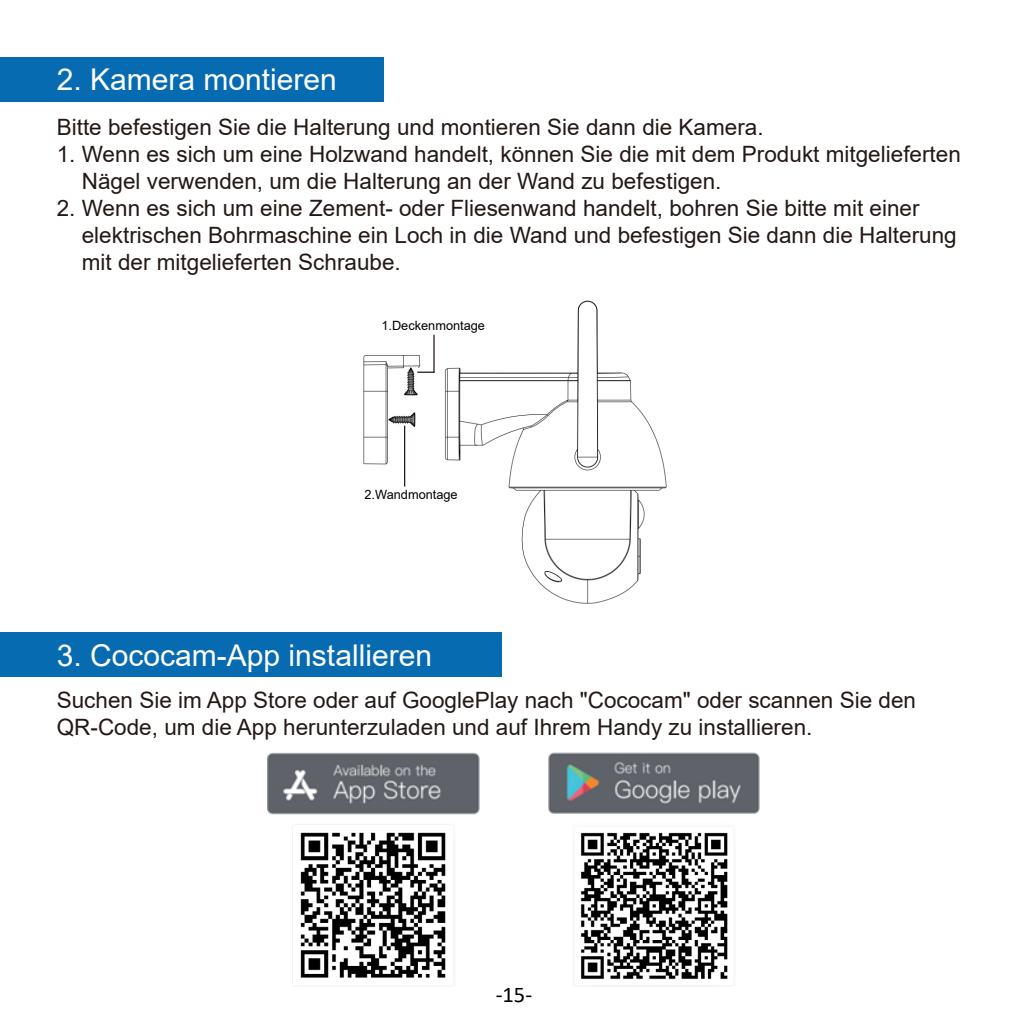
<style>
.page{position:relative;width:1028px;height:1028px;background:#fff}
.page>*{position:absolute;margin:0;border:0;box-sizing:border-box;transform-origin:0 0}
.t1{font:30px "Arial";color:#fff}
.t2{font:22.5px/27px "Arial";color:#231815}
.t3{font:22.5px "Calibri";color:#000}
.t4{font:12.75px "Arial";color:#000}
</style>
<div class="page">
<div style="left:0;top:57px;width:383px;height:44px;background:#066bb0"></div>
<div style="left:0;top:632px;width:502px;height:45px;background:#066bb0"></div>
<img style="left:548px;top:752px;width:212px;height:62px">
<img style="left:268px;top:753px;width:212px;height:61px">
<img style="left:577px;top:832px;width:154px;height:154px">
<img style="left:292px;top:832px;width:154px;height:152px">
<img style="left:363px;top:300px;width:304px;height:304px">
<img style="left:404px;top:368px;width:14px;height:27px">
<img style="left:388px;top:412px;width:27px;height:14px">
<svg style="left:417px;top:371px;width:16px;height:2px"></svg>
<hr style="left:433px;top:335px;width:1px;height:38px;background:#231815">
<hr style="left:404px;top:426px;width:1px;height:60px;background:#231815">
<h1 class="t1" style="left:57px;top:59px;width:282px">2. Kamera montieren</h1>
<p class="t2" style="left:57px;top:113px;width:708px">Bitte befestigen Sie die Halterung und montieren Sie dann die Kamera.</p>
<p class="t2" style="left:82px;top:140px;width:880px;text-indent:-25px">1. Wenn es sich um eine Holzwand handelt, können Sie die mit dem Produkt mitgelieferten<br>Nägel verwenden, um die Halterung an der Wand zu befestigen.</p>
<p class="t2" style="left:82px;top:194px;width:876px;text-indent:-25px">2. Wenn es sich um eine Zement- oder Fliesenwand handelt, bohren Sie bitte mit einer elektrischen Bohrmaschine ein Loch in die Wand und befestigen Sie dann die Halterung mit der mitgelieferten Schraube.</p>
<p class="t4" style="left:381px;top:316px;width:105px">1.Deckenmontage</p>
<p class="t4" style="left:364px;top:485px;width:95px">2.Wandmontage</p>
<h1 class="t1" style="left:57px;top:634px;width:377px">3. Cococam-App installieren</h1>
<p class="t2" style="left:57px;top:686px;width:860px">Suchen Sie im App Store oder auf GooglePlay nach "Cococam" oder scannen Sie den<br>QR-Code, um die App herunterzuladen und auf Ihrem Handy zu installieren.</p>
<p class="t3" style="left:495px;top:979px;width:38px">-15-</p>
</div>
